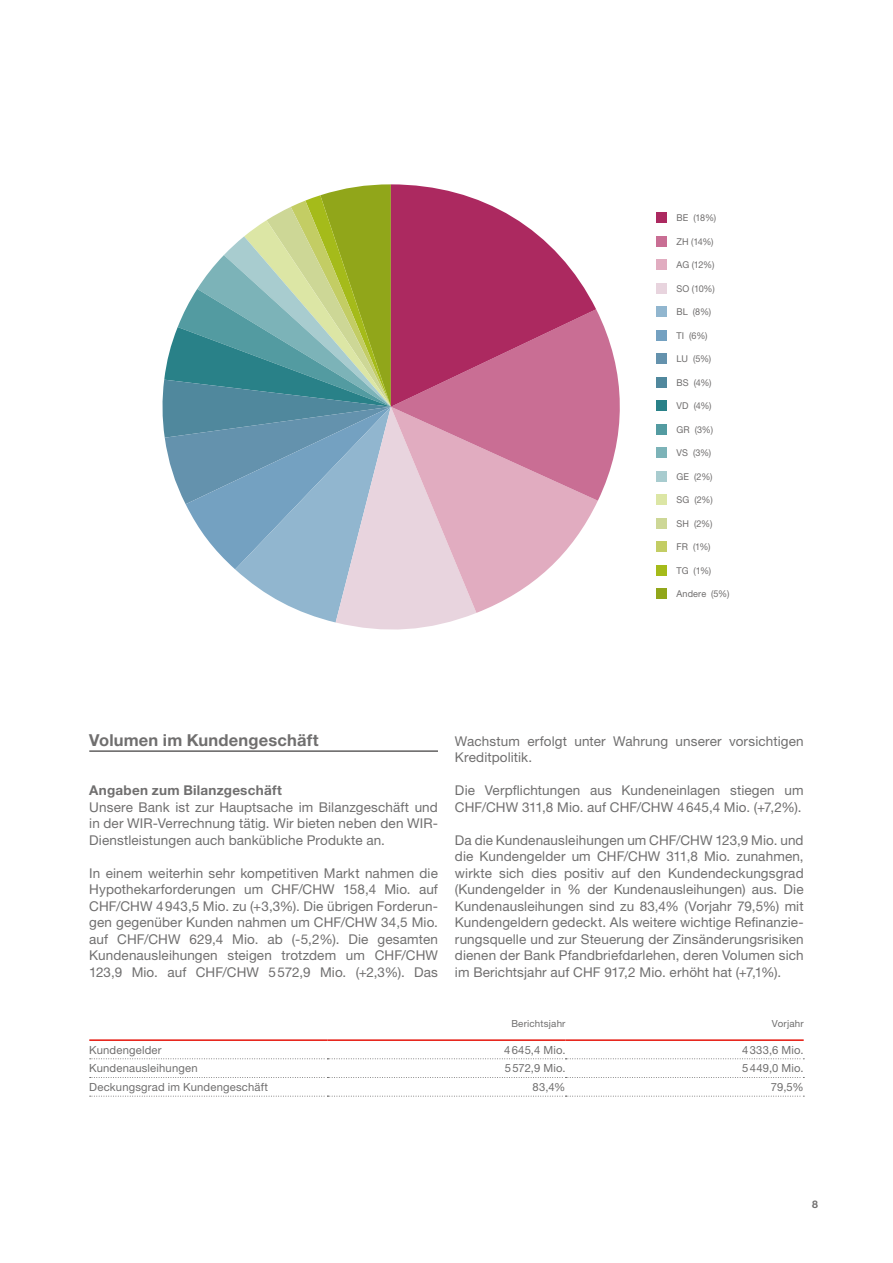
<style>
.page{position:relative;width:893px;height:1263px;background:#fff}
.page>*{position:absolute;margin:0;border:0;box-sizing:border-box;transform-origin:0 0}
.t1{font:700 16.5px "Helvetica Neue LT Pro";letter-spacing:.01em;color:#706f6f}
.t2{font:13.5px/16.5px "Helvetica Neue LT Pro";letter-spacing:.01em;color:#706f6f;text-align:justify}
.t3{font:700 13.5px "Helvetica Neue LT Pro";letter-spacing:.02em;color:#706f6f}
.t4{font:11.25px "Helvetica Neue LT Pro";letter-spacing:.015em;color:#706f6f}
.t5{font:700 10.5px "Helvetica Neue LT Pro";color:#706f6f}
.t6{font:9.75px "Helvetica Neue LT Pro";letter-spacing:.02em;color:#706f6f}
.t7{font:9.45px "Helvetica Neue LT Pro";letter-spacing:.005em;color:#706e6e}
</style>
<div class="page">
<div style="left:656px;top:213px;width:10px;height:10px;background:#ac2960"></div>
<div style="left:656px;top:236px;width:10px;height:10px;background:#c96e94"></div>
<div style="left:656px;top:260px;width:10px;height:10px;background:#e1acc0"></div>
<div style="left:656px;top:283px;width:10px;height:10px;background:#e8d4de"></div>
<div style="left:656px;top:307px;width:10px;height:10px;background:#91b6cf"></div>
<div style="left:656px;top:330px;width:10px;height:10px;background:#74a1c1"></div>
<div style="left:656px;top:354px;width:10px;height:10px;background:#6492ad"></div>
<div style="left:656px;top:377px;width:10px;height:10px;background:#50889d"></div>
<div style="left:656px;top:401px;width:10px;height:10px;background:#298188"></div>
<div style="left:656px;top:424px;width:10px;height:10px;background:#539ba1"></div>
<div style="left:656px;top:447px;width:10px;height:11px;background:#7cb3b8"></div>
<div style="left:656px;top:471px;width:10px;height:10px;background:#a8cccf"></div>
<div style="left:656px;top:494px;width:10px;height:11px;background:#dce6a5"></div>
<div style="left:656px;top:518px;width:10px;height:10px;background:#cdd796"></div>
<div style="left:656px;top:541px;width:10px;height:11px;background:#c3cd64"></div>
<div style="left:656px;top:565px;width:10px;height:10px;background:#a5bb1a"></div>
<div style="left:656px;top:588px;width:10px;height:11px;background:#91a61a"></div>
<svg style="left:162px;top:184px;width:436px;height:445px"></svg>
<svg style="left:391px;top:309px;width:229px;height:192px;background:#d693af"></svg>
<svg style="left:391px;top:184px;width:205px;height:223px;fill:#ac2960"></svg>
<hr style="left:89px;top:750px;width:349px;height:2px;background:#706f6f">
<svg style="left:90px;top:1096px;width:714px;height:1px"></svg>
<svg style="left:90px;top:1077px;width:714px;height:1px"></svg>
<svg style="left:90px;top:1058px;width:714px;height:1px"></svg>
<hr style="left:89px;top:1039px;width:238px;height:2px;background:#e5140a">
<hr style="left:327px;top:1039px;width:239px;height:2px;background:#e5140a">
<hr style="left:566px;top:1039px;width:238px;height:2px;background:#e5140a">
<p class="t7" style="left:677px;top:212px;width:41px">BE (18%)</p>
<p class="t7" style="left:677px;top:236px;width:38px">ZH (14%)</p>
<p class="t7" style="left:677px;top:259px;width:39px">AG (12%)</p>
<p class="t7" style="left:677px;top:283px;width:40px">SO (10%)</p>
<p class="t7" style="left:677px;top:306px;width:36px">BL (8%)</p>
<p class="t7" style="left:677px;top:330px;width:32px">TI (6%)</p>
<p class="t7" style="left:677px;top:353px;width:36px">LU (5%)</p>
<p class="t7" style="left:677px;top:377px;width:37px">BS (4%)</p>
<p class="t7" style="left:677px;top:400px;width:36px">VD (4%)</p>
<p class="t7" style="left:677px;top:424px;width:38px">GR (3%)</p>
<p class="t7" style="left:677px;top:447px;width:36px">VS (3%)</p>
<p class="t7" style="left:677px;top:471px;width:37px">GE (2%)</p>
<p class="t7" style="left:677px;top:494px;width:38px">SG (2%)</p>
<p class="t7" style="left:677px;top:518px;width:37px">SH (2%)</p>
<p class="t7" style="left:677px;top:541px;width:35px">FR (1%)</p>
<p class="t7" style="left:677px;top:565px;width:36px">TG (1%)</p>
<p class="t7" style="left:677px;top:588px;width:54px">Andere (5%)</p>
<p class="t1" style="left:89px;top:729px;width:231px">Volumen im Kundengeschäft</p>
<p class="t3" style="left:89px;top:782px;width:194px">Angaben zum Bilanzgeschäft</p>
<p class="t2" style="left:89px;top:798px;width:350px">Unsere Bank ist zur Hauptsache im Bilanzgeschäft und in der WIR-Verrechnung tätig. Wir bieten neben den WIR-Dienstleistungen auch bankübliche Produkte an.</p>
<p class="t2" style="left:89px;top:864px;width:350px">In einem weiterhin sehr kompetitiven Markt nahmen die Hypothekarforderungen um CHF/CHW 158,4 Mio. auf CHF/CHW 4943,5 Mio. zu (+3,3%). Die übrigen Forderun&shy;gen gegenüber Kunden nahmen um CHF/CHW 34,5 Mio. auf CHF/CHW 629,4 Mio. ab (-5,2%). Die gesamten Kundenausleihungen steigen trotzdem um CHF/CHW 123,9 Mio. auf CHF/CHW 5572,9 Mio. (+2,3%). Das</p>
<p class="t2" style="left:455px;top:732px;width:350px">Wachstum erfolgt unter Wahrung unserer vorsichtigen<br>Kreditpolitik.</p>
<p class="t2" style="left:455px;top:782px;width:350px">Die Verpflichtungen aus Kundeneinlagen stiegen um<br>CHF/CHW 311,8 Mio. auf CHF/CHW 4645,4 Mio. (+7,2%).</p>
<p class="t2" style="left:455px;top:831px;width:350px">Da die Kundenausleihungen um CHF/CHW 123,9 Mio. und die Kundengelder um CHF/CHW 311,8 Mio. zunahmen, wirkte sich dies positiv auf den Kundendeckungsgrad (Kundengelder in % der Kundenausleihungen) aus. Die Kundenausleihungen sind zu 83,4% (Vorjahr 79,5%) mit Kundengeldern gedeckt. Als weitere wichtige Refinanzie&shy;rungsquelle und zur Steuerung der Zinsänderungsrisiken dienen der Bank Pfandbriefdarlehen, deren Volumen sich im Berichtsjahr auf CHF 917,2 Mio. erhöht hat (+7,1%).</p>
<p class="t6" style="left:511px;top:1018px;width:56px">Berichtsjahr</p>
<p class="t6" style="left:772px;top:1018px;width:33px">Vorjahr</p>
<p class="t4" style="left:89px;top:1042px;width:74px">Kundengelder</p>
<p class="t4" style="left:504px;top:1042px;width:63px">4645,4 Mio.</p>
<p class="t4" style="left:742px;top:1042px;width:63px">4333,6 Mio.</p>
<p class="t4" style="left:89px;top:1061px;width:110px">Kundenausleihungen</p>
<p class="t4" style="left:505px;top:1061px;width:62px">5572,9 Mio.</p>
<p class="t4" style="left:742px;top:1061px;width:63px">5449,0 Mio.</p>
<p class="t4" style="left:89px;top:1080px;width:180px">Deckungsgrad im Kundengeschäft</p>
<p class="t4" style="left:533px;top:1080px;width:34px">83,4%</p>
<p class="t4" style="left:771px;top:1080px;width:34px">79,5%</p>
<p class="t5" style="left:812px;top:1197px;width:7px">8</p>
</div>
